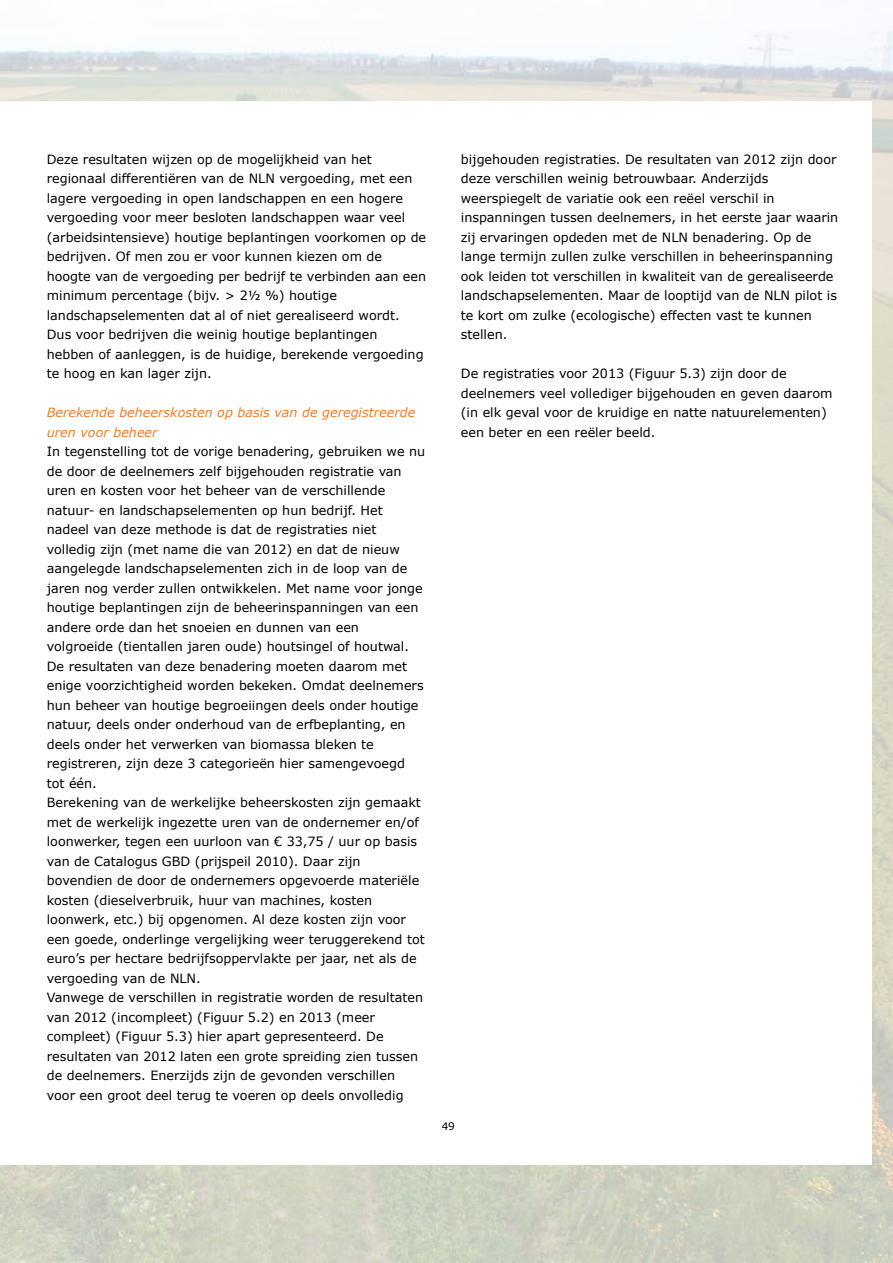
<style>
.page{position:relative;width:893px;height:1263px;background:#fff}
.page>*{position:absolute;margin:0;border:0;box-sizing:border-box;transform-origin:0 0}
.t1{font:12.75px/19.5px "Verdana";color:#000}
.t2{font:italic 12.75px/19.5px "Verdana";color:#f47b20}
.t3{font:10.5px "Verdana";color:#000}
</style>
<div class="page">
<p class="t1" style="left:47px;top:149px;width:381px">Deze resultaten wijzen op de mogelijkheid van het regionaal differentiëren van de NLN vergoeding, met een lagere vergoeding in open landschappen en een hogere vergoeding voor meer besloten landschappen waar veel (arbeidsintensieve) houtige beplantingen voorkomen op de bedrijven. Of men zou er voor kunnen kiezen om de hoogte van de vergoeding per bedrijf te verbinden aan een minimum percentage (bijv. &gt; 2½ %) houtige landschapselementen dat al of niet gerealiseerd wordt.<br>Dus voor bedrijven die weinig houtige beplantingen hebben of aanleggen, is de huidige, berekende vergoeding te hoog en kan lager zijn.</p>
<p class="t2" style="left:47px;top:403px;width:370px">Berekende beheerskosten op basis van de geregistreerde uren voor beheer</p>
<p class="t1" style="left:47px;top:442px;width:380px">In tegenstelling tot de vorige benadering, gebruiken we nu de door de deelnemers zelf bijgehouden registratie van uren en kosten voor het beheer van de verschillende natuur- en landschapselementen op hun bedrijf. Het nadeel van deze methode is dat de registraties niet volledig zijn (met name die van 2012) en dat de nieuw aangelegde landschapselementen zich in de loop van de jaren nog verder zullen ontwikkelen. Met name voor jonge houtige beplantingen zijn de beheerinspanningen van een andere orde dan het snoeien en dunnen van een volgroeide (tientallen jaren oude) houtsingel of houtwal.<br>De resultaten van deze benadering moeten daarom met enige voorzichtigheid worden bekeken. Omdat deelnemers hun beheer van houtige begroeiingen deels onder houtige natuur, deels onder onderhoud van de erfbeplanting, en deels onder het verwerken van biomassa bleken te registreren, zijn deze 3 categorieën hier samengevoegd tot één.<br>Berekening van de werkelijke beheerskosten zijn gemaakt met de werkelijk ingezette uren van de ondernemer en/of loonwerker, tegen een uurloon van € 33,75 / uur op basis van de Catalogus GBD (prijspeil 2010). Daar zijn bovendien de door de ondernemers opgevoerde materiële kosten (dieselverbruik, huur van machines, kosten loonwerk, etc.) bij opgenomen. Al deze kosten zijn voor een goede, onderlinge vergelijking weer teruggerekend tot euro’s per hectare bedrijfsoppervlakte per jaar, net als de vergoeding van de NLN.<br>Vanwege de verschillen in registratie worden de resultaten van 2012 (incompleet) (Figuur 5.2) en 2013 (meer compleet) (Figuur 5.3) hier apart gepresenteerd. De resultaten van 2012 laten een grote spreiding zien tussen de deelnemers. Enerzijds zijn de gevonden verschillen voor een groot deel terug te voeren op deels onvolledig</p>
<p class="t1" style="left:461px;top:149px;width:379px">bijgehouden registraties. De resultaten van 2012 zijn door deze verschillen weinig betrouwbaar. Anderzijds weerspiegelt de variatie ook een reëel verschil in inspanningen tussen deelnemers, in het eerste jaar waarin zij ervaringen opdeden met de NLN benadering. Op de lange termijn zullen zulke verschillen in beheerinspanning ook leiden tot verschillen in kwaliteit van de gerealiseerde landschapselementen. Maar de looptijd van de NLN pilot is te kort om zulke (ecologische) effecten vast te kunnen stellen.</p>
<p class="t1" style="left:461px;top:363px;width:373px">De registraties voor 2013 (Figuur 5.3) zijn door de deelnemers veel vollediger bijgehouden en geven daarom (in elk geval voor de kruidige en natte natuurelementen) een beter en een reëler beeld.</p>
<p class="t3" style="left:442px;top:1118px;width:15px">49</p>
</div>
